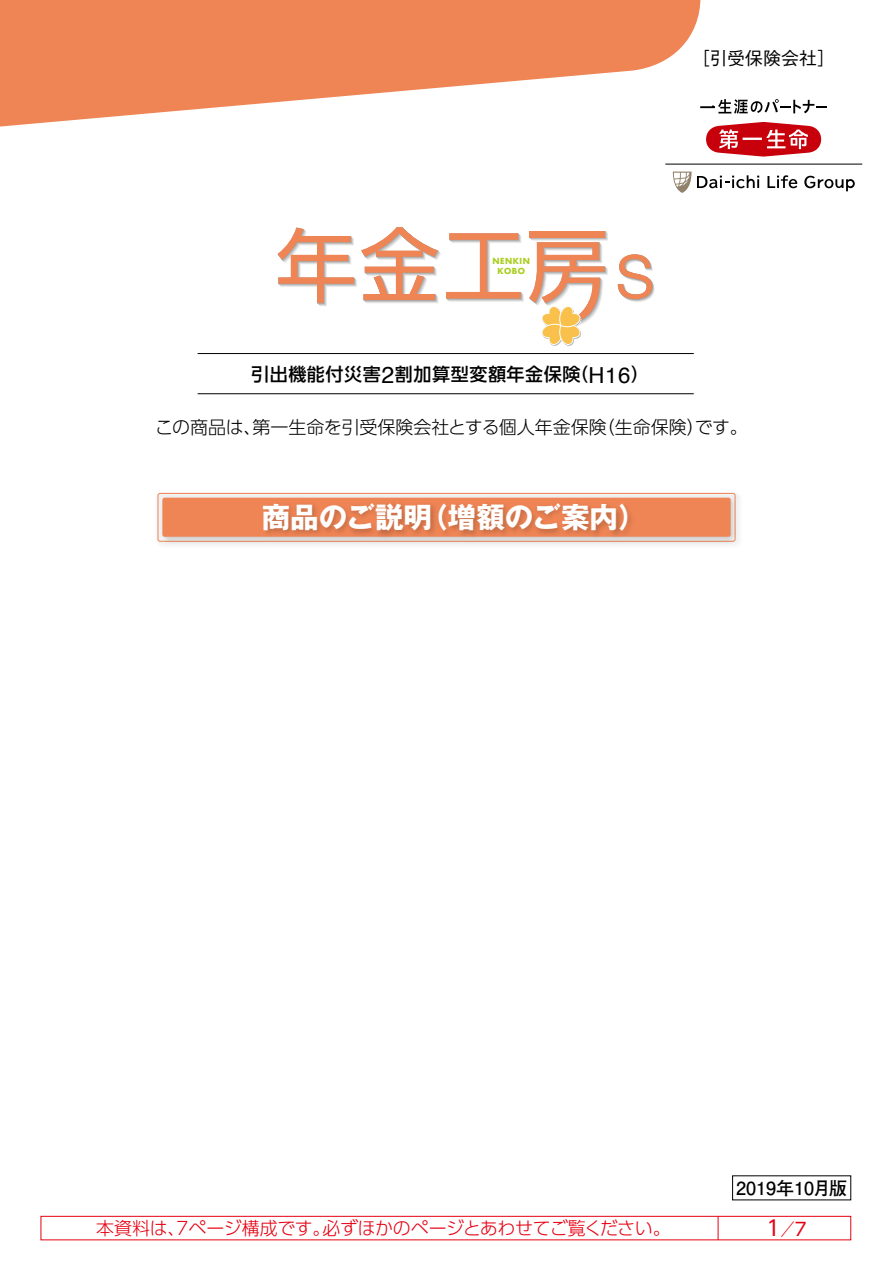
<style>
.page{position:relative;width:893px;height:1263px;background:#fff}
.page>*{position:absolute;margin:0;border:0;box-sizing:border-box;transform-origin:0 0}
.t1{font:700 28.5px "Gothic MB101 Pro";color:#fff}
.t2{font:23.1px "Helvetica";color:#000}
.t3{font:22.05px "Helvetica";color:#000}
.t4{font:300 18px "UD Shin Go Pro";color:#000}
.t5{font:300 18px "UD Shin Go Pro";letter-spacing:-.02em;color:#e60012}
.t6{font:500 18px "UD Shin Go Pro";letter-spacing:.03em;color:#000}
.t7{font:300 18px "UD Shin Go Pro";color:#e60012}
.t8{font:700 18px "Futo Go B101 Pro";color:#000}
.t9{font:500 18px "Gothic BBB Pro";color:#000}
.t10{font:18px "UD Shin Go Pro";color:#e60012;scale:.8 1}
.t11{font:700 8.1px/9.8px "Futura";letter-spacing:.06em;color:#abce22;text-align:center}
.s1{font-size:21.15px}
</style>
<div class="page">
<img style="left:157px;top:493px;width:584px;height:54px">
<div style="left:162px;top:498px;width:569px;height:39px;background:#ef8454"></div>
<img style="left:256px;top:497px;width:389px;height:47px">
<div style="left:41px;top:1216px;width:810px;height:24px;border:1px solid #e60012"></div>
<svg style="left:718px;top:1216px;width:1px;height:24px"></svg>
<hr style="left:198px;top:393px;width:496px;height:1px;background:#000">
<hr style="left:198px;top:353px;width:496px;height:1px;background:#000">
<svg style="left:277px;top:227px;width:331px;height:119px"></svg>
<svg style="left:618px;top:254px;width:37px;height:48px"></svg>
<svg style="left:0;top:0;width:700px;height:127px;fill:#ef8454"></svg>
<hr style="left:665px;top:164px;width:197px;height:1px;background:#000">
<div style="left:706px;top:126px;width:115px;height:27px;background:#c7000b;border-radius:13px"></div>
<svg style="left:700px;top:99px;width:127px;height:15px"></svg>
<svg style="left:719px;top:129px;width:89px;height:20px"></svg>
<svg style="left:673px;top:172px;width:86px;height:21px"></svg>
<svg style="left:767px;top:175px;width:30px;height:13px"></svg>
<svg style="left:804px;top:176px;width:51px;height:15px"></svg>
<p class="t9" style="left:692px;top:44px;width:145px">［引受保険会社[</p>
<p class="t11" style="left:493px;top:256px;width:39px">NENKIN<br>KOBO</p>
<p class="t6" style="left:395px;top:360px;width:187px">割加算型変額年金保険</p>
<p class="t6" style="left:251px;top:360px;width:131px">引出機能付災害</p>
<p class="t6" style="left:570px;top:360px;width:20px">（</p>
<p class="t6" style="left:631px;top:360px;width:20px">(</p>
<p class="t2" style="left:381px;top:357px;width:14px">2</p>
<p class="t3" style="left:589px;top:358px;width:43px">H16</p>
<p class="t4" style="left:597px;top:413px;width:152px">（生命保険です。</p>
<p class="t4" style="left:687px;top:413px;width:19px">）</p>
<p class="t4" style="left:252px;top:413px;width:356px">第一生命を引受保険会社とする個人年金保険</p>
<p class="t4" style="left:155px;top:413px;width:108px">この商品は、</p>
<h1 class="t1" style="left:262px;top:494px;width:172px">商品のご説明</h1>
<h1 class="t1" style="left:419px;top:494px;width:229px">（増額のご案内(</h1>
<p class="t5" style="left:322px;top:1213px;width:350px">必ずほかのページとあわせてご覧ください。</p>
<p class="t7" style="left:96px;top:1213px;width:236px">本資料は 7、ページ構成です。</p>
<p class="t8" style="left:736px;top:1174px;width:113px">2019年10月版</p>
<p class="t10" style="left:767px;top:1215px;width:52px"><span class="s1">1</span>／7</p>
</div>
